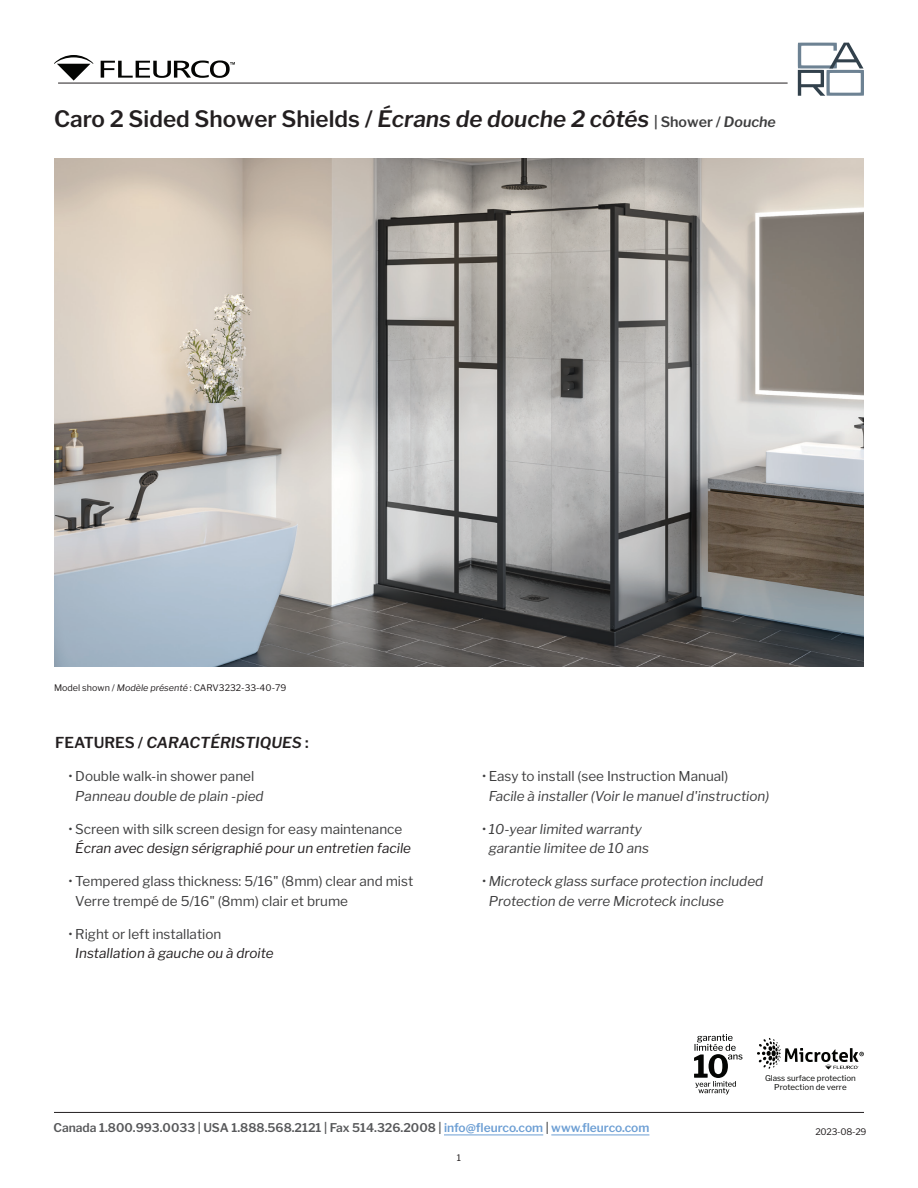
<style>
.page{position:relative;width:918px;height:1188px;background:#fff}
.page>*{position:absolute;margin:0;border:0;box-sizing:border-box;transform-origin:0 0}
.Product_name{font:600 22.5px "Libre Franklin";color:#231f20}
.Features_title{font:italic 600 15px "Libre Franklin";color:#231f20}
.t1{font:italic 13.5px/19.5px "Libre Franklin";color:#3e3e3f}
.t2{font:italic 13.5px/19.5px "Libre Franklin";color:#231f20}
.t3{font:13.5px/19.5px "Libre Franklin";color:#3e3e3f}
.t4{font:600 12px "Libre Franklin";color:#57585a}
.General_text{font:9px "Libre Franklin";color:#231f20}
.t5{font:7.95px/9.6px "Libre Franklin";color:#040503;text-align:center}
.s1{font-style:italic}
.s2{font-size:14.25px;color:#3e3e3f}
.s3{font-style:italic;font-size:14.25px;color:#3e3e3f}
.s4{font-style:normal}
.s5{font-style:normal;color:#3e3e3f}
.s6{color:#6d9fd4}
</style>
<div class="page">
<hr style="left:54px;top:1112px;width:810px;height:1px;background:#231f20">
<hr style="left:444px;top:1135px;width:99px;height:1px;background:#6d9fd4">
<hr style="left:551px;top:1135px;width:98px;height:1px;background:#6d9fd4">
<svg style="left:694px;top:1034px;width:49px;height:60px"></svg>
<svg style="left:757px;top:1038px;width:107px;height:31px"></svg>
<svg style="left:54px;top:55px;width:39px;height:26px"></svg>
<svg style="left:101px;top:60px;width:134px;height:18px"></svg>
<hr style="left:58px;top:83px;width:730px;height:1px;background:#231f20">
<svg style="left:798px;top:43px;width:66px;height:53px"></svg>
<img style="left:54px;top:159px;width:810px;height:508px">
<p class="Product_name" style="left:54px;top:105px;width:723px">Caro 2 Sided Shower Shields / <span class="s1">Écrans de douche 2 côtés</span> <span class="s2">| Shower /</span> <span class="s3">Douche</span></p>
<p class="General_text" style="left:54px;top:683px;width:234px">Model shown / <span class="s1">Modèle présenté</span> : CARV3232-33-40-79</p>
<p class="Features_title" style="left:55px;top:734px;width:255px"><span class="s4">FEATURES /</span> CARACTÉRISTIQUES <span class="s4">:</span></p>
<p class="t3" style="left:75px;top:767px;width:190px;text-indent:-7px">• Double walk-in shower panel<br><span class="s1">Panneau double de plain -pied</span></p>
<p class="t2" style="left:75px;top:819px;width:337px;text-indent:-7px"><span class="s5">• Screen with silk screen design for easy maintenance<br></span>Écran avec design sérigraphié pour un entretien facile</p>
<p class="t3" style="left:75px;top:872px;width:339px;text-indent:-7px">• Tempered glass thickness: 5/16" (8mm) clear and mist<br>Verre trempé de 5/16" (8mm) clair et brume</p>
<p class="t2" style="left:75px;top:924px;width:200px;text-indent:-7px"><span class="s5">• Right or left installation<br></span>Installation à gauche ou à droite</p>
<p class="t1" style="left:489px;top:767px;width:282px;text-indent:-7px"><span class="s4">• Easy to install (see Instruction Manual)<br></span>Facile à installer (Voir le manuel d'instruction)</p>
<p class="t1" style="left:482px;top:819px;width:168px;text-align:center"><span class="s4">•</span> 10-year limited warranty garantie limitee de 10 ans</p>
<p class="t1" style="left:489px;top:872px;width:276px;text-indent:-7px"><span class="s4">•</span> Microteck glass surface protection included<br>Protection de verre Microteck incluse</p>
<p class="t4" style="left:54px;top:1120px;width:597px">Canada 1.800.993.0033 | USA 1.888.568.2121 | Fax 514.326.2008 | <span class="s6">info@fleurco.com</span> | <span class="s6">www.fleurco.com</span></p>
<p class="General_text" style="left:457px;top:1153px;width:6px">1</p>
<p class="t5" style="left:765px;top:1073px;width:92px">Glass surface protection<br>Protection de verre</p>
<p class="General_text" style="left:815px;top:1126px;width:53px">2023-08-29</p>
</div>
